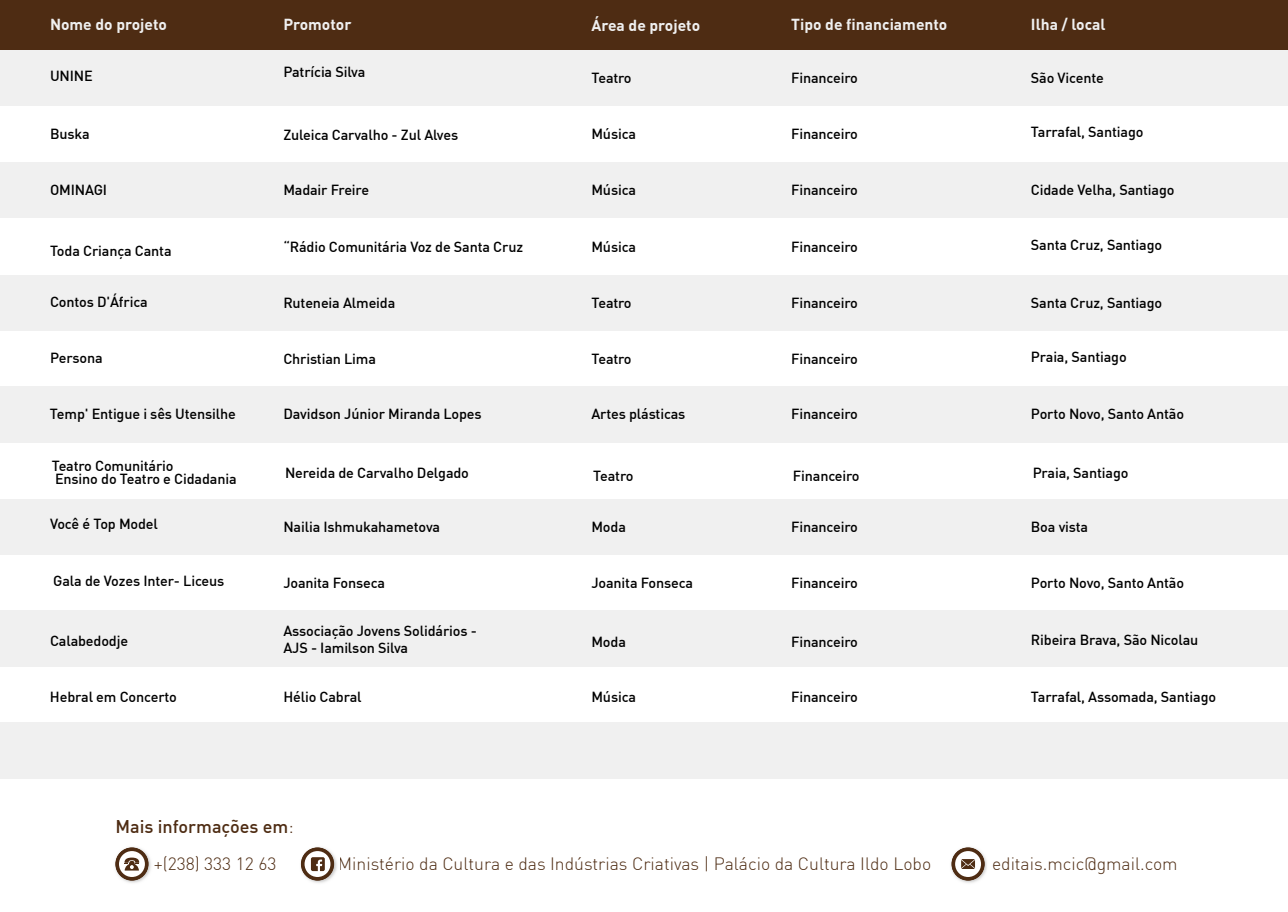
<style>
.page{position:relative;width:1288px;height:912px;background:#fff}
.page>*{position:absolute;margin:0;border:0;box-sizing:border-box;transform-origin:0 0}
.t1{font:500 18.06px "DIN Pro";color:#4e2c13}
.t2{font:300 17.56px "DIN Pro";color:#4e2c13}
.t3{font:700 15.62px "DIN Pro";color:#f0f0f0}
.t4{font:500 14.38px/17.2px "DIN Pro";letter-spacing:-.01em;color:#000}
.s1{font-weight:300}
</style>
<div class="page">
<div style="left:0;top:0;width:1288px;height:50px;background:#4e2c13"></div>
<div style="left:0;top:50px;width:1288px;height:56px;background:#f0f0f0"></div>
<div style="left:0;top:162px;width:1288px;height:57px;background:#f0f0f0"></div>
<div style="left:0;top:275px;width:1288px;height:56px;background:#f0f0f0"></div>
<div style="left:0;top:386px;width:1288px;height:57px;background:#f0f0f0"></div>
<div style="left:0;top:499px;width:1288px;height:56px;background:#f0f0f0"></div>
<div style="left:0;top:610px;width:1288px;height:57px;background:#f0f0f0"></div>
<img style="left:124px;top:856px;width:27px;height:27px">
<svg style="left:115px;top:847px;width:33px;height:33px"></svg>
<img style="left:960px;top:880px;width:19px;height:3px">
<svg style="left:951px;top:847px;width:36px;height:33px"></svg>
<img style="left:300px;top:856px;width:37px;height:27px">
<svg style="left:301px;top:847px;width:33px;height:33px"></svg>
<div style="left:0;top:722px;width:1288px;height:56px;background:#f0f0f0"></div>
<p class="t3" style="left:50px;top:14px;width:118px">Nome do projeto</p>
<p class="t3" style="left:283px;top:14px;width:70px">Promotor</p>
<p class="t3" style="left:591px;top:15px;width:110px">Área de projeto</p>
<p class="t3" style="left:791px;top:14px;width:158px">Tipo de financiamento</p>
<p class="t3" style="left:1031px;top:14px;width:76px">Ilha / local</p>
<p class="t4" style="left:50px;top:67px;width:44px">UNINE</p>
<p class="t4" style="left:283px;top:63px;width:83px">Patrícia Silva</p>
<p class="t4" style="left:591px;top:68px;width:42px">Teatro</p>
<p class="t4" style="left:791px;top:68px;width:68px">Financeiro</p>
<p class="t4" style="left:1031px;top:68px;width:74px">São Vicente</p>
<p class="t4" style="left:50px;top:125px;width:41px">Buska</p>
<p class="t4" style="left:283px;top:126px;width:176px">Zuleica Carvalho - Zul Alves</p>
<p class="t4" style="left:591px;top:125px;width:46px">Música</p>
<p class="t4" style="left:791px;top:125px;width:68px">Financeiro</p>
<p class="t4" style="left:1031px;top:123px;width:114px">Tarrafal, Santiago</p>
<p class="t4" style="left:50px;top:181px;width:59px">OMINAGI</p>
<p class="t4" style="left:283px;top:181px;width:87px">Madair Freire</p>
<p class="t4" style="left:591px;top:181px;width:46px">Música</p>
<p class="t4" style="left:791px;top:181px;width:68px">Financeiro</p>
<p class="t4" style="left:1031px;top:181px;width:145px">Cidade Velha, Santiago</p>
<p class="t4" style="left:50px;top:242px;width:123px">Toda Criança Canta</p>
<p class="t4" style="left:283px;top:237px;width:241px">“Rádio Comunitária Voz de Santa Cruz</p>
<p class="t4" style="left:591px;top:237px;width:46px">Música</p>
<p class="t4" style="left:791px;top:237px;width:68px">Financeiro</p>
<p class="t4" style="left:1031px;top:236px;width:133px">Santa Cruz, Santiago</p>
<p class="t4" style="left:50px;top:292px;width:99px">Contos D'África</p>
<p class="t4" style="left:283px;top:293px;width:113px">Ruteneia Almeida</p>
<p class="t4" style="left:591px;top:293px;width:42px">Teatro</p>
<p class="t4" style="left:791px;top:293px;width:68px">Financeiro</p>
<p class="t4" style="left:1031px;top:293px;width:133px">Santa Cruz, Santiago</p>
<p class="t4" style="left:50px;top:348px;width:54px">Persona</p>
<p class="t4" style="left:283px;top:350px;width:94px">Christian Lima</p>
<p class="t4" style="left:591px;top:350px;width:42px">Teatro</p>
<p class="t4" style="left:791px;top:350px;width:68px">Financeiro</p>
<p class="t4" style="left:1031px;top:347px;width:97px">Praia, Santiago</p>
<p class="t4" style="left:50px;top:405px;width:187px">Temp' Entigue i sês Utensilhe</p>
<p class="t4" style="left:283px;top:404px;width:200px">Davidson Júnior Miranda Lopes</p>
<p class="t4" style="left:591px;top:405px;width:95px">Artes plásticas</p>
<p class="t4" style="left:791px;top:405px;width:68px">Financeiro</p>
<p class="t4" style="left:1031px;top:405px;width:155px">Porto Novo, Santo Antão</p>
<p class="t4" style="left:52px;top:459px;width:186px;line-height:13.1px">Teatro Comunitário<br>Ensino do Teatro e Cidadania</p>
<p class="t4" style="left:285px;top:463px;width:185px">Nereida de Carvalho Delgado</p>
<p class="t4" style="left:593px;top:466px;width:42px">Teatro</p>
<p class="t4" style="left:793px;top:466px;width:68px">Financeiro</p>
<p class="t4" style="left:1032px;top:464px;width:97px">Praia, Santiago</p>
<p class="t4" style="left:50px;top:514px;width:109px">Você é Top Model</p>
<p class="t4" style="left:283px;top:517px;width:158px">Nailia Ishmukahametova</p>
<p class="t4" style="left:591px;top:517px;width:36px">Moda</p>
<p class="t4" style="left:791px;top:517px;width:68px">Financeiro</p>
<p class="t4" style="left:1031px;top:517px;width:59px">Boa vista</p>
<p class="t4" style="left:53px;top:572px;width:172px">Gala de Vozes Inter- Liceus</p>
<p class="t4" style="left:283px;top:574px;width:103px">Joanita Fonseca</p>
<p class="t4" style="left:591px;top:574px;width:103px">Joanita Fonseca</p>
<p class="t4" style="left:791px;top:574px;width:68px">Financeiro</p>
<p class="t4" style="left:1031px;top:574px;width:155px">Porto Novo, Santo Antão</p>
<p class="t4" style="left:50px;top:631px;width:80px">Calabedodje</p>
<p class="t4" style="left:283px;top:621px;width:195px">Associação Jovens Solidários -<br>AJS - Iamilson Silva</p>
<p class="t4" style="left:591px;top:632px;width:36px">Moda</p>
<p class="t4" style="left:791px;top:632px;width:68px">Financeiro</p>
<p class="t4" style="left:1031px;top:630px;width:169px">Ribeira Brava, São Nicolau</p>
<p class="t4" style="left:50px;top:688px;width:128px">Hebral em Concerto</p>
<p class="t4" style="left:283px;top:687px;width:80px">Hélio Cabral</p>
<p class="t4" style="left:591px;top:688px;width:46px">Música</p>
<p class="t4" style="left:791px;top:688px;width:68px">Financeiro</p>
<p class="t4" style="left:1031px;top:688px;width:187px">Tarrafal, Assomada, Santiago</p>
<p class="t1" style="left:115px;top:815px;width:180px">Mais informações em<span class="s1">:</span></p>
<p class="t2" style="left:154px;top:852px;width:124px">+(238) 333 12 63</p>
<p class="t2" style="left:338px;top:852px;width:595px">Ministério da Cultura e das Indústrias Criativas | Palácio da Cultura Ildo Lobo</p>
<p class="t2" style="left:992px;top:852px;width:187px">editais.mcic@gmail.com</p>
</div>
